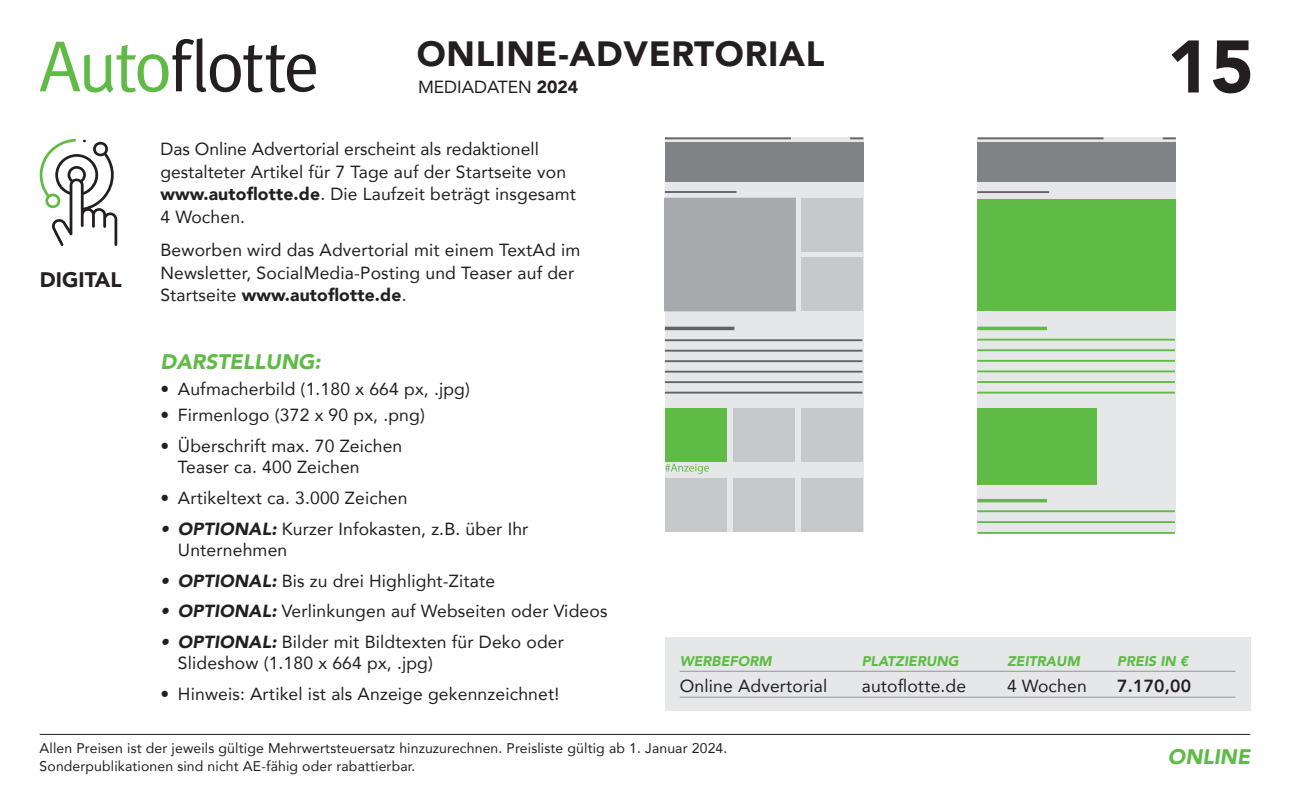
<style>
.page{position:relative;width:1290px;height:794px;background:#fff}
.page>*{position:absolute;margin:0;border:0;box-sizing:border-box;transform-origin:0 0}
.t1{font:900 73.5px "Avenir";color:#231f20}
.t2{font:900 35px "Avenir";letter-spacing:.02em;color:#231f20}
.t3{font:italic 900 21px "Avenir";color:#60bb46}
.t4{font:900 21px "Avenir";color:#231f20}
.t5{font:17.5px/22.8px "Avenir";letter-spacing:.01em;color:#231f20}
.t6{font:800 17.5px "Avenir";color:#231f20}
.t7{font:14px/17.5px "Avenir";letter-spacing:.01em;color:#231f20}
.t8{font:italic 900 14px "Avenir";color:#60bb46}
.s1{font-weight:900}
.s2{font-weight:900;font-style:italic}
</style>
<div class="page">
<hr style="left:40px;top:734px;width:1210px;height:1px;background:#231f20">
<svg style="left:40px;top:38px;width:276px;height:55px"></svg>
<div style="left:665px;top:637px;width:585px;height:73px;background:#e6e7e9"></div>
<hr style="left:680px;top:671px;width:555px;height:1px;background:#939598">
<hr style="left:680px;top:697px;width:555px;height:1px;background:#939598">
<div style="left:977px;top:137px;width:199px;height:395px;background:#e6e7e9"></div>
<hr style="left:977px;top:137px;width:126px;height:2px;background:#636366">
<svg style="left:1163px;top:137px;width:13px;height:2px"></svg>
<div style="left:977px;top:142px;width:199px;height:40px;background:#808285"></div>
<div style="left:977px;top:199px;width:199px;height:111px;background:#60bb46"></div>
<div style="left:977px;top:408px;width:120px;height:77px;background:#60bb46"></div>
<hr style="left:977px;top:191px;width:72px;height:2px;background:#636366">
<hr style="left:977px;top:339px;width:198px;height:1px;background:#60bb46">
<hr style="left:977px;top:349px;width:198px;height:2px;background:#60bb46">
<hr style="left:977px;top:360px;width:198px;height:2px;background:#60bb46">
<hr style="left:977px;top:370px;width:198px;height:2px;background:#60bb46">
<hr style="left:977px;top:381px;width:198px;height:2px;background:#60bb46">
<hr style="left:977px;top:392px;width:198px;height:1px;background:#60bb46">
<hr style="left:977px;top:327px;width:70px;height:3px;background:#60bb46">
<hr style="left:977px;top:510px;width:198px;height:2px;background:#60bb46">
<hr style="left:977px;top:521px;width:198px;height:2px;background:#60bb46">
<hr style="left:977px;top:532px;width:198px;height:2px;background:#60bb46">
<hr style="left:977px;top:499px;width:70px;height:3px;background:#60bb46">
<svg style="left:40px;top:139px;width:77px;height:107px"></svg>
<div style="left:665px;top:137px;width:198px;height:395px;background:#e6e7e9"></div>
<hr style="left:665px;top:137px;width:126px;height:2px;background:#636366">
<svg style="left:850px;top:137px;width:13px;height:2px"></svg>
<div style="left:665px;top:142px;width:198px;height:40px;background:#808285"></div>
<div style="left:665px;top:408px;width:62px;height:53px;background:#60bb46"></div>
<hr style="left:665px;top:191px;width:71px;height:2px;background:#636366">
<hr style="left:665px;top:339px;width:197px;height:2px;background:#636366">
<hr style="left:665px;top:350px;width:197px;height:2px;background:#636366">
<hr style="left:665px;top:360px;width:197px;height:2px;background:#636366">
<hr style="left:665px;top:371px;width:197px;height:1px;background:#636366">
<hr style="left:665px;top:381px;width:197px;height:2px;background:#636366">
<hr style="left:665px;top:392px;width:197px;height:1px;background:#636366">
<hr style="left:665px;top:327px;width:69px;height:3px;background:#636366">
<div style="left:733px;top:408px;width:62px;height:53px;background:#c7c8ca"></div>
<div style="left:801px;top:408px;width:62px;height:53px;background:#c7c8ca"></div>
<div style="left:665px;top:478px;width:62px;height:53px;background:#c7c8ca"></div>
<div style="left:733px;top:478px;width:62px;height:53px;background:#c7c8ca"></div>
<div style="left:801px;top:478px;width:62px;height:53px;background:#c7c8ca"></div>
<div style="left:801px;top:199px;width:62px;height:53px;background:#c7c8ca"></div>
<div style="left:801px;top:257px;width:62px;height:53px;background:#c7c8ca"></div>
<svg style="left:665px;top:464px;width:44px;height:10px"></svg>
<div style="left:664px;top:198px;width:132px;height:113px;background:#a8a9ad"></div>
<p class="t4" style="left:40px;top:261px;width:83px">DIGITAL</p>
<h2 class="t2" style="left:417px;top:24px;width:409px">ONLINE-ADVERTORIAL</h2>
<p class="t5" style="left:418px;top:75px;width:162px">MEDIADATEN <span class="s1">2024</span></p>
<p class="t5" style="left:160px;top:137px;width:417px">Das Online Advertorial erscheint als redaktionell gestalteter Artikel für 7 Tage auf der Startseite von <span class="s1">www.autoflotte.de</span>. Die Laufzeit beträgt insgesamt 4 Wochen.</p>
<p class="t5" style="left:160px;top:238px;width:421px">Beworben wird das Advertorial mit einem TextAd im<br>Newsletter, SocialMedia-Posting und Teaser auf der<br>Startseite <span class="s1">www.autoflotte.de</span>.</p>
<h1 class="t1" style="left:1167px;top:4px;width:89px">15</h1>
<p class="t3" style="left:160px;top:344px;width:162px">DARSTELLUNG:</p>
<p class="t5" style="left:160px;top:377px;width:311px">• Aufmacherbild (1.180 x 664 px, .jpg)</p>
<p class="t5" style="left:160px;top:403px;width:266px">• Firmenlogo (372 x 90 px, .png)</p>
<p class="t5" style="left:178px;top:434px;width:226px;line-height:21px;text-indent:-18px">• Überschrift max. 70 Zeichen<br>Teaser ca. 400 Zeichen</p>
<p class="t5" style="left:160px;top:485px;width:249px">• Artikeltext ca. 3.000 Zeichen</p>
<p class="t5" style="left:178px;top:517px;width:352px;line-height:21px;text-indent:-18px"><span class="s2">• OPTIONAL:</span> Kurzer Infokasten, z.B. über Ihr<br>Unternehmen</p>
<p class="t5" style="left:160px;top:568px;width:336px"><span class="s2">• OPTIONAL:</span> Bis zu drei Highlight-Zitate</p>
<p class="t5" style="left:160px;top:599px;width:448px"><span class="s2">• OPTIONAL:</span> Verlinkungen auf Webseiten oder Videos</p>
<p class="t5" style="left:178px;top:631px;width:387px;line-height:21px;text-indent:-18px"><span class="s2">• OPTIONAL:</span> Bilder mit Bildtexten für Deko oder<br>Slideshow (1.180 x 664 px, .jpg)</p>
<p class="t5" style="left:160px;top:682px;width:400px">• Hinweis: Artikel ist als Anzeige gekennzeichnet!</p>
<p class="t8" style="left:680px;top:649px;width:94px">WERBEFORM</p>
<p class="t8" style="left:862px;top:649px;width:98px">PLATZIERUNG</p>
<p class="t8" style="left:1007px;top:649px;width:74px">ZEITRAUM</p>
<p class="t8" style="left:1117px;top:649px;width:73px">PREIS IN €</p>
<p class="t5" style="left:680px;top:674px;width:149px">Online Advertorial</p>
<p class="t5" style="left:862px;top:674px;width:106px">autoflotte.de</p>
<p class="t5" style="left:1007px;top:674px;width:81px">4 Wochen</p>
<p class="t6" style="left:1117px;top:672px;width:75px">7.170,00</p>
<p class="t7" style="left:40px;top:739px;width:689px">Allen Preisen ist der jeweils gültige Mehrwertsteuersatz hinzuzurechnen. Preisliste gültig ab 1. Januar 2024.<br>Sonderpublikationen sind nicht AE-fähig oder rabattierbar.</p>
<p class="t3" style="left:1168px;top:739px;width:84px">ONLINE</p>
</div>
